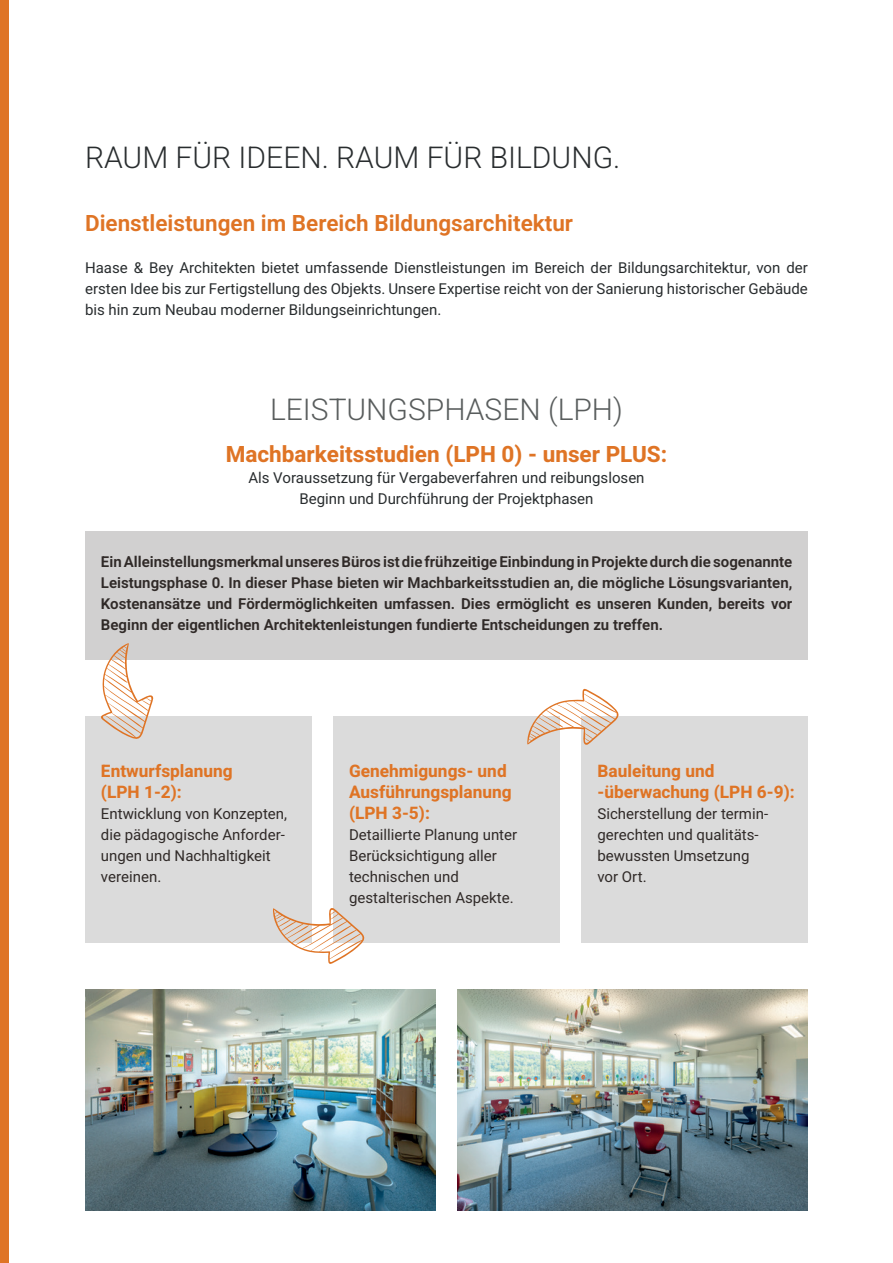
<style>
.page{position:relative;width:893px;height:1263px;background:#fff}
.page>*{position:absolute;margin:0;border:0;box-sizing:border-box;transform-origin:0 0}
.t1{font:300 30px "Heebo";color:#292d2f}
.t2{font:300 30px "Heebo";color:#595d5d}
.t3{font:600 22.5px "Heebo";color:#df7425}
.t4{font:700 22.5px "Heebo";color:#df7425}
.t5{font:700 17.25px/21px "Heebo";color:#df7425}
.t6{font:600 15px/21px "Heebo";color:#302a28;text-align:justify}
.t7{font:15px/21px "Heebo";color:#292d2f;text-align:justify}
.t8{font:15px/21px "Heebo";color:#302a28}
</style>
<div class="page">
<div style="left:85px;top:531px;width:723px;height:129px;background:#d1d0d0"></div>
<hr style="left:892px;top:502px;width:1px;height:463px;background:#292d2f">
<hr style="left:892px;top:0;width:1px;height:502px;background:#e6e7e9">
<div style="left:85px;top:716px;width:227px;height:227px;background:#dbdbdb"></div>
<div style="left:333px;top:716px;width:227px;height:227px;background:#dbdbdb"></div>
<div style="left:581px;top:716px;width:227px;height:227px;background:#dbdbdb"></div>
<img style="left:85px;top:989px;width:350px;height:221px">
<img style="left:457px;top:989px;width:351px;height:221px">
<div style="left:0;top:0;width:9px;height:1263px;background:#df7425"></div>
<svg style="left:527px;top:688px;width:92px;height:57px"></svg>
<svg style="left:273px;top:908px;width:92px;height:56px"></svg>
<svg style="left:101px;top:643px;width:53px;height:96px"></svg>
<h1 class="t1" style="left:85px;top:136px;width:537px">RAUM FÜR IDEEN. RAUM FÜR BILDUNG.</h1>
<h2 class="t3" style="left:85px;top:207px;width:489px">Dienstleistungen im Bereich Bildungsarchitektur</h2>
<p class="t7" style="left:85px;top:257px;width:724px">Haase &amp; Bey Architekten bietet umfassende Dienstleistungen im Bereich der Bildungsarchitektur, von der ersten Idee bis zur Fertigstellung des Objekts. Unsere Expertise reicht von der Sanierung historischer Gebäude bis hin zum Neubau moderner Bildungseinrichtungen.</p>
<h1 class="t2" style="left:270px;top:389px;width:354px">LEISTUNGSPHASEN (LPH)</h1>
<h2 class="t4" style="left:226px;top:438px;width:443px">Machbarkeitsstudien (LPH 0) - unser PLUS:</h2>
<p class="t7" style="left:248px;top:467px;width:398px;text-align:center">Als Voraussetzung für Vergabeverfahren und reibungslosen<br>Beginn und Durchführung der Projektphasen</p>
<p class="t6" style="left:101px;top:551px;width:693px">Ein Alleinstellungsmerkmal unseres Büros ist die frühzeitige Einbindung in Projekte durch die sogenannte Leistungsphase 0. In dieser Phase bieten wir Machbarkeitsstudien an, die mögliche Lösungsvarianten, Kostenansätze und Fördermöglichkeiten umfassen. Dies ermöglicht es unseren Kunden, bereits vor Beginn der eigentlichen Architektenleistungen fundierte Entscheidungen zu treffen.</p>
<p class="t5" style="left:101px;top:760px;width:133px">Entwurfsplanung (LPH 1-2):</p>
<p class="t8" style="left:101px;top:803px;width:188px">Entwicklung von Konzepten, die pädagogische Anforder&shy;ungen und Nachhaltigkeit vereinen.</p>
<p class="t5" style="left:349px;top:760px;width:164px">Genehmigungs- und<br>Ausführungsplanung (LPH 3-5):</p>
<p class="t8" style="left:349px;top:824px;width:170px">Detaillierte Planung unter<br>Berücksichtigung aller technischen und gestalterischen Aspekte.</p>
<p class="t5" style="left:597px;top:760px;width:199px">Bauleitung und -überwachung (LPH 6-9):</p>
<p class="t8" style="left:597px;top:803px;width:172px">Sicherstellung der termin&shy;gerechten und qualitäts&shy;bewussten Umsetzung vor Ort.</p>
</div>
